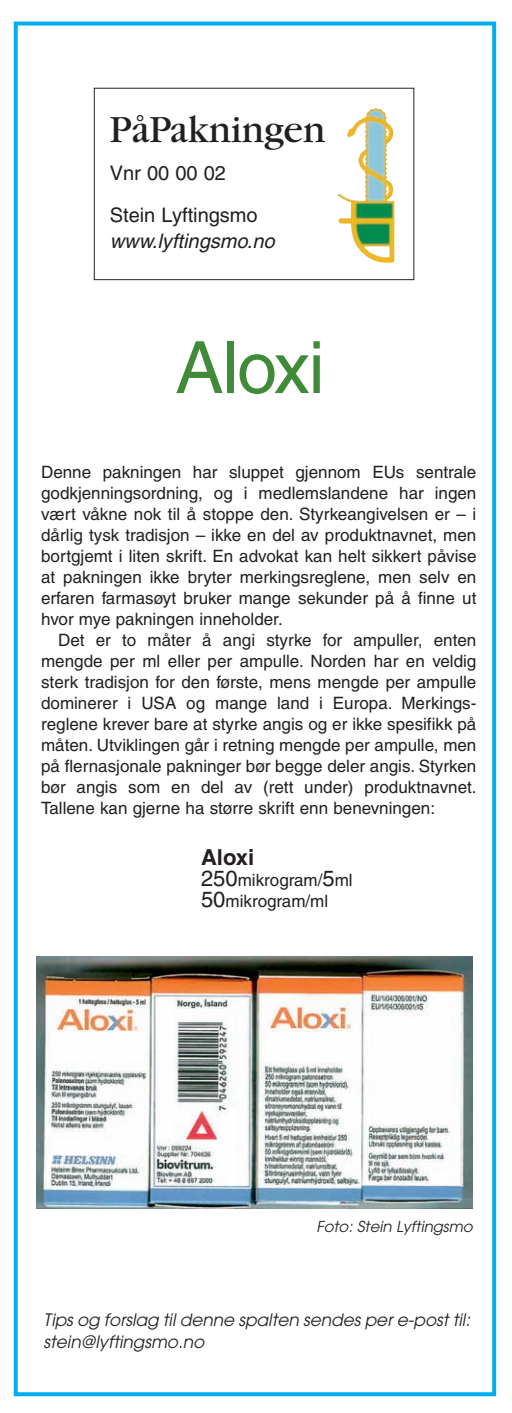
<style>
.page{position:relative;width:512px;height:1413px;background:#fff}
.page>*{position:absolute;margin:0;border:0;box-sizing:border-box;transform-origin:0 0}
.t1{font:72px "Helvetica";letter-spacing:-.015em;color:#3f8b37}
.t2{font:40px "Garamond";color:#231f20}
.t3{font:700 22px "Helvetica";color:#231f20}
.t4{font:20px/42px "Helvetica";color:#231f20}
.t5{font:italic 20px "Helvetica";color:#231f20}
.t6{font:17px/21px "Helvetica";color:#231f20;text-align:justify}
.t7{font:italic 17px/21px "Avant Garde";color:#231f20}
.t8{font:italic 15px "Avant Garde";color:#231f20}
.s1{font-size:22px}
</style>
<div class="page">
<div style="left:14px;top:22px;width:482px;height:1373px;border:4px solid #00aeef"></div>
<div style="left:94px;top:88px;width:320px;height:192px;border:1px solid #231f20"></div>
<img style="left:337px;top:108px;width:57px;height:154px">
<img style="left:37px;top:956px;width:435px;height:252px">
<h2 class="t2" style="left:110px;top:116px;width:217px">PåPakningen</h2>
<p class="t4" style="left:110px;top:154px;width:149px">Vnr 00 00 02<br>Stein Lyftingsmo</p>
<p class="t5" style="left:110px;top:234px;width:166px">www.lyftingsmo.no</p>
<h1 class="t1" style="left:175px;top:341px;width:151px">Aloxi</h1>
<p class="t6" style="left:41px;top:463px;width:436px">Denne pakningen har sluppet gjennom EUs sentrale godkjenningsordning, og i medlemslandene har ingen vært våkne nok til å stoppe den. Styrkeangivelsen er – i dårlig tysk tradisjon – ikke en del av produktnavnet, men bortgjemt i liten skrift. En advokat kan helt sikkert påvise at pakningen ikke bryter merkingsreglene, men selv en erfaren farmasøyt bruker mange sekunder på å finne ut hvor mye pakningen inneholder.</p>
<p class="t6" style="left:41px;top:631px;width:436px;text-indent:17px">Det er to måter å angi styrke for ampuller, enten mengde per ml eller per ampulle. Norden har en veldig sterk tradisjon for den første, mens mengde per ampulle dominerer i USA og mange land i Europa. Merkings&shy;reglene krever bare at styrke angis og er ikke spesifikk på måten. Utviklingen går i retning mengde per ampulle, men på flernasjonale pakninger bør begge deler angis. Styrken bør angis som en del av (rett under) produktnavnet.<br>Tallene kan gjerne ha større skrift enn benevningen:</p>
<p class="t3" style="left:201px;top:849px;width:55px">Aloxi</p>
<p class="t6" style="left:201px;top:871px;width:153px"><span class="s1">250</span>mikrogram/<span class="s1">5</span>ml<br><span class="s1">50</span>mikrogram/ml</p>
<p class="t8" style="left:316px;top:1220px;width:158px">Foto: Stein Lyftingsmo</p>
<p class="t7" style="left:43px;top:1310px;width:427px">Tips og forslag til denne spalten sendes per e-post til: stein@lyftingsmo.no</p>
</div>
